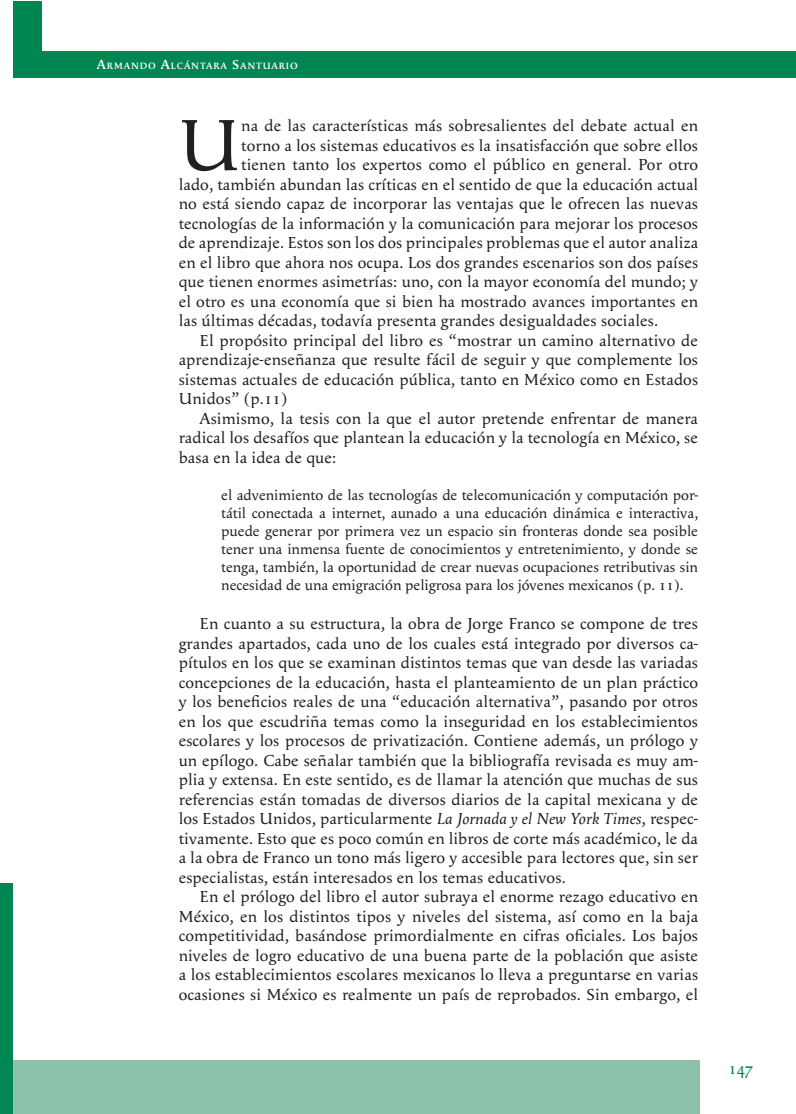
<style>
.page{position:relative;width:796px;height:1114px;background:#fff}
.page>*{position:absolute;margin:0;border:0;box-sizing:border-box;transform-origin:0 0}
.SIN_SANGRIA{font:75px "Apolline";color:#231f20}
.SIN_SANGRIA-2{font:16.5px/19.5px "Apolline";letter-spacing:.01em;color:#231f20;text-align:justify}
.t1{font:16.5px "Apolline";color:#008751}
.NOTAS{font:15px/18px "Apolline";color:#231f20;text-align:justify}
.t2{font:600 9.45px "Apolline";letter-spacing:.085em;color:#fff}
.s1{font-size:13.5px}
.s2{font-style:italic}
</style>
<div class="page">
<div style="left:13px;top:1px;width:28px;height:76px;background:#008751"></div>
<div style="left:13px;top:1060px;width:686px;height:54px;background:#8dc2aa"></div>
<div style="left:41px;top:51px;width:754px;height:26px;background:#008751"></div>
<div style="left:0;top:883px;width:13px;height:231px;background:#008751"></div>
<p class="t2" style="left:97px;top:60px;width:202px"><span class="s1">A</span>RMANDO <span class="s1">A</span>LCÁNTARA <span class="s1">S</span>ANTUARIO</p>
<p class="SIN_SANGRIA" style="left:178px;top:101px;width:63px">U</p>
<p class="SIN_SANGRIA-2" style="left:241px;top:116px;width:458px">na de las características más sobresalientes del debate actual en</p>
<p class="SIN_SANGRIA-2" style="left:241px;top:135px;width:458px">torno a los sistemas educativos es la insatisfacción que sobre ellos</p>
<p class="SIN_SANGRIA-2" style="left:241px;top:155px;width:458px">tienen tanto los expertos como el público en general. Por otro</p>
<p class="SIN_SANGRIA-2" style="left:178px;top:174px;width:520px">lado, también abundan las críticas en el sentido de que la educación actual</p>
<p class="SIN_SANGRIA-2" style="left:178px;top:194px;width:520px">no está siendo capaz de incorporar las ventajas que le ofrecen las nuevas</p>
<p class="SIN_SANGRIA-2" style="left:178px;top:213px;width:520px">tecnologías de la información y la comunicación para mejorar los procesos</p>
<p class="SIN_SANGRIA-2" style="left:178px;top:233px;width:520px">de aprendizaje. Estos son los dos principales problemas que el autor analiza</p>
<p class="SIN_SANGRIA-2" style="left:178px;top:252px;width:520px">en el libro que ahora nos ocupa. Los dos grandes escenarios son dos países</p>
<p class="SIN_SANGRIA-2" style="left:178px;top:272px;width:520px">que tienen enormes asimetrías: uno, con la mayor economía del mundo; y</p>
<p class="SIN_SANGRIA-2" style="left:178px;top:291px;width:520px">el otro es una economía que si bien ha mostrado avances importantes en</p>
<p class="SIN_SANGRIA-2" style="left:178px;top:311px;width:480px">las últimas décadas, todavía presenta grandes desigualdades sociales.</p>
<p class="SIN_SANGRIA-2" style="left:178px;top:330px;width:520px;text-indent:21px">El propósito principal del libro es “mostrar un camino alternativo de aprendizaje-enseñanza que resulte fácil de seguir y que complemente los sistemas actuales de educación pública, tanto en México como en Estados Unidos” (p.11)</p>
<p class="SIN_SANGRIA-2" style="left:178px;top:408px;width:520px;text-indent:21px">Asimismo, la tesis con la que el autor pretende enfrentar de manera radical los desafíos que plantean la educación y la tecnología en México, se basa en la idea de que:</p>
<p class="NOTAS" style="left:221px;top:486px;width:478px">el advenimiento de las tecnologías de telecomunicación y computación por&shy;tátil conectada a internet, aunado a una educación dinámica e interactiva, puede generar por primera vez un espacio sin fronteras donde sea posible tener una inmensa fuente de conocimientos y entretenimiento, y donde se tenga, también, la oportunidad de crear nuevas ocupaciones retributivas sin necesidad de una emigración peligrosa para los jóvenes mexicanos (p. 11).</p>
<p class="SIN_SANGRIA-2" style="left:178px;top:614px;width:520px;text-indent:21px">En cuanto a su estructura, la obra de Jorge Franco se compone de tres grandes apartados, cada uno de los cuales está integrado por diversos ca&shy;pítulos en los que se examinan distintos temas que van desde las variadas concepciones de la educación, hasta el planteamiento de un plan práctico y los beneficios reales de una “educación alternativa”, pasando por otros en los que escudriña temas como la inseguridad en los establecimientos escolares y los procesos de privatización. Contiene además, un prólogo y un epílogo. Cabe señalar también que la bibliografía revisada es muy am&shy;plia y extensa. En este sentido, es de llamar la atención que muchas de sus referencias están tomadas de diversos diarios de la capital mexicana y de los Estados Unidos, particularmente <span class="s2">La Jornada y el New York Times</span>, respec&shy;tivamente. Esto que es poco común en libros de corte más académico, le da a la obra de Franco un tono más ligero y accesible para lectores que, sin ser especialistas, están interesados en los temas educativos.</p>
<p class="SIN_SANGRIA-2" style="left:178px;top:887px;width:520px;text-indent:21px">En el prólogo del libro el autor subraya el enorme rezago educativo en México, en los distintos tipos y niveles del sistema, así como en la baja competitividad, basándose primordialmente en cifras oficiales. Los bajos niveles de logro educativo de una buena parte de la población que asiste a los establecimientos escolares mexicanos lo lleva a preguntarse en varias ocasiones si México es realmente un país de reprobados. Sin embargo, el</p>
<p class="t1" style="left:728px;top:1059px;width:26px">147</p>
</div>
